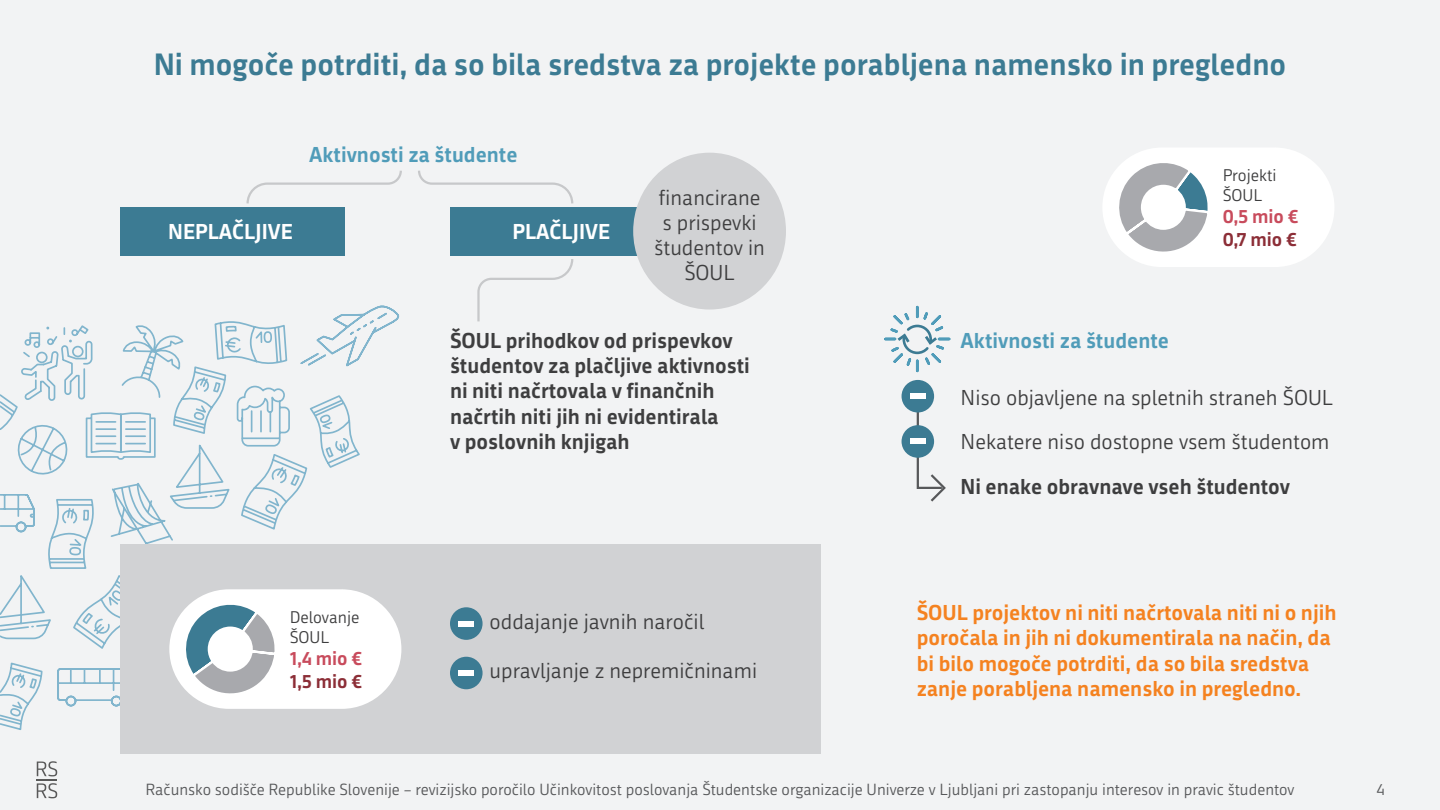
<style>
.page{position:relative;width:1440px;height:810px;background:#f2f3f4}
.page>*{position:absolute;margin:0;border:0;box-sizing:border-box;transform-origin:0 0}
.t1{font:700 30px "Republika";color:#3c7b93}
.t2{font:700 21px/25.2px "Republika";color:#3e3e3f}
.t3{font:21px/25.2px "Republika";color:#3e3e3f;text-align:center}
.t4{font:700 21px/25.2px "Republika";color:#f58220}
.t5{font:700 21px "Republika";color:#509cb9}
.t6{font:700 21px "Republika";color:#fff}
.t7{font:700 18.75px "Republika";color:#c84b5c}
.t8{font:700 18.75px "Republika";color:#8c2e37}
.t9{font:16.5px "Republika";color:#3e3e3f}
.t10{font:15.75px "Republika";color:#57585a}
</style>
<div class="page">
<div style="left:120px;top:207px;width:225px;height:49px;background:#3c7b93"></div>
<div style="left:450px;top:207px;width:225px;height:49px;background:#3c7b93"></div>
<svg style="left:477px;top:259px;width:97px;height:63px"></svg>
<svg style="left:0;top:305px;width:400px;height:425px"></svg>
<svg style="left:37px;top:761px;width:20px;height:15px"></svg>
<hr style="left:37px;top:779px;width:20px;height:2px;background:#595959">
<svg style="left:37px;top:783px;width:20px;height:15px"></svg>
<div style="left:120px;top:544px;width:700px;height:210px;background:#d1d2d4"></div>
<div style="left:1102px;top:148px;width:232px;height:119px;background:#fff;border-radius:60px"></div>
<div style="left:450px;top:607px;width:33px;height:33px;background:#3c7b93;border-radius:50%"></div>
<div style="left:458px;top:621px;width:16px;height:5px;background:#fff"></div>
<div style="left:450px;top:657px;width:33px;height:32px;background:#3c7b93;border-radius:50%"></div>
<div style="left:458px;top:670px;width:16px;height:6px;background:#fff"></div>
<svg style="left:884px;top:305px;width:67px;height:68px"></svg>
<div style="left:902px;top:380px;width:32px;height:32px;background:#3c7b93;border-radius:50%"></div>
<div style="left:910px;top:394px;width:15px;height:5px;background:#fff"></div>
<div style="left:902px;top:425px;width:32px;height:33px;background:#3c7b93;border-radius:50%"></div>
<div style="left:910px;top:439px;width:15px;height:5px;background:#fff"></div>
<svg style="left:916px;top:384px;width:30px;height:118px"></svg>
<svg style="left:418px;top:170px;width:156px;height:34px"></svg>
<svg style="left:246px;top:170px;width:156px;height:34px"></svg>
<div style="left:633px;top:153px;width:153px;height:157px;background:#d1d2d4;border-radius:50%"></div>
<svg style="left:1117px;top:163px;width:91px;height:89px"></svg>
<div style="left:169px;top:589px;width:232px;height:120px;background:#fff;border-radius:60px"></div>
<svg style="left:181px;top:600px;width:94px;height:101px"></svg>
<p class="t1" style="left:154px;top:47px;width:1134px">Ni mogoče potrditi, da so bila sredstva za projekte porabljena namensko in pregledno</p>
<p class="t5" style="left:309px;top:142px;width:210px">Aktivnosti za študente</p>
<p class="t6" style="left:168px;top:219px;width:126px">NEPLAČLJIVE</p>
<p class="t6" style="left:513px;top:219px;width:99px">PLAČLJIVE</p>
<p class="t3" style="left:654px;top:185px;width:112px">financirane s prispevki študentov in<br>ŠOUL</p>
<p class="t9" style="left:290px;top:608px;width:71px">Delovanje</p>
<p class="t9" style="left:290px;top:627px;width:41px">ŠOUL</p>
<p class="t7" style="left:290px;top:648px;width:74px">1,4 mio €</p>
<p class="t8" style="left:290px;top:670px;width:74px">1,5 mio €</p>
<p class="t2" style="left:450px;top:328px;width:301px">ŠOUL prihodkov od prispevkov študentov za plačljive aktivnosti ni niti načrtovala v finančnih načrtih niti jih ni evidentirala<br>v poslovnih knjigah</p>
<p class="t3" style="left:490px;top:609px;width:216px">oddajanje javnih naročil</p>
<p class="t3" style="left:490px;top:658px;width:269px">upravljanje z nepremičninami</p>
<p class="t5" style="left:961px;top:328px;width:210px">Aktivnosti za študente</p>
<p class="t9" style="left:1223px;top:166px;width:55px">Projekti</p>
<p class="t9" style="left:1223px;top:186px;width:41px">ŠOUL</p>
<p class="t7" style="left:1223px;top:206px;width:77px">0,5 mio €</p>
<p class="t8" style="left:1223px;top:228px;width:75px">0,7 mio €</p>
<p class="t3" style="left:961px;top:385px;width:374px">Niso objavljene na spletnih straneh ŠOUL</p>
<p class="t3" style="left:961px;top:430px;width:370px">Nekatere niso dostopne vsem študentom</p>
<p class="t2" style="left:961px;top:474px;width:331px">Ni enake obravnave vseh študentov</p>
<p class="t4" style="left:917px;top:600px;width:421px">ŠOUL projektov ni niti načrtovala niti ni o njih poročala in jih ni dokumentirala na način, da bi bilo mogoče potrditi, da so bila sredstva zanje porabljena namensko in pregledno.</p>
<p class="t10" style="left:146px;top:780px;width:1151px">Računsko sodišče Republike Slovenije – revizijsko poročilo Učinkovitost poslovanja Študentske organizacije Univerze v Ljubljani pri zastopanju interesov in pravic študentov</p>
<p class="t10" style="left:1377px;top:780px;width:9px">4</p>
</div>
